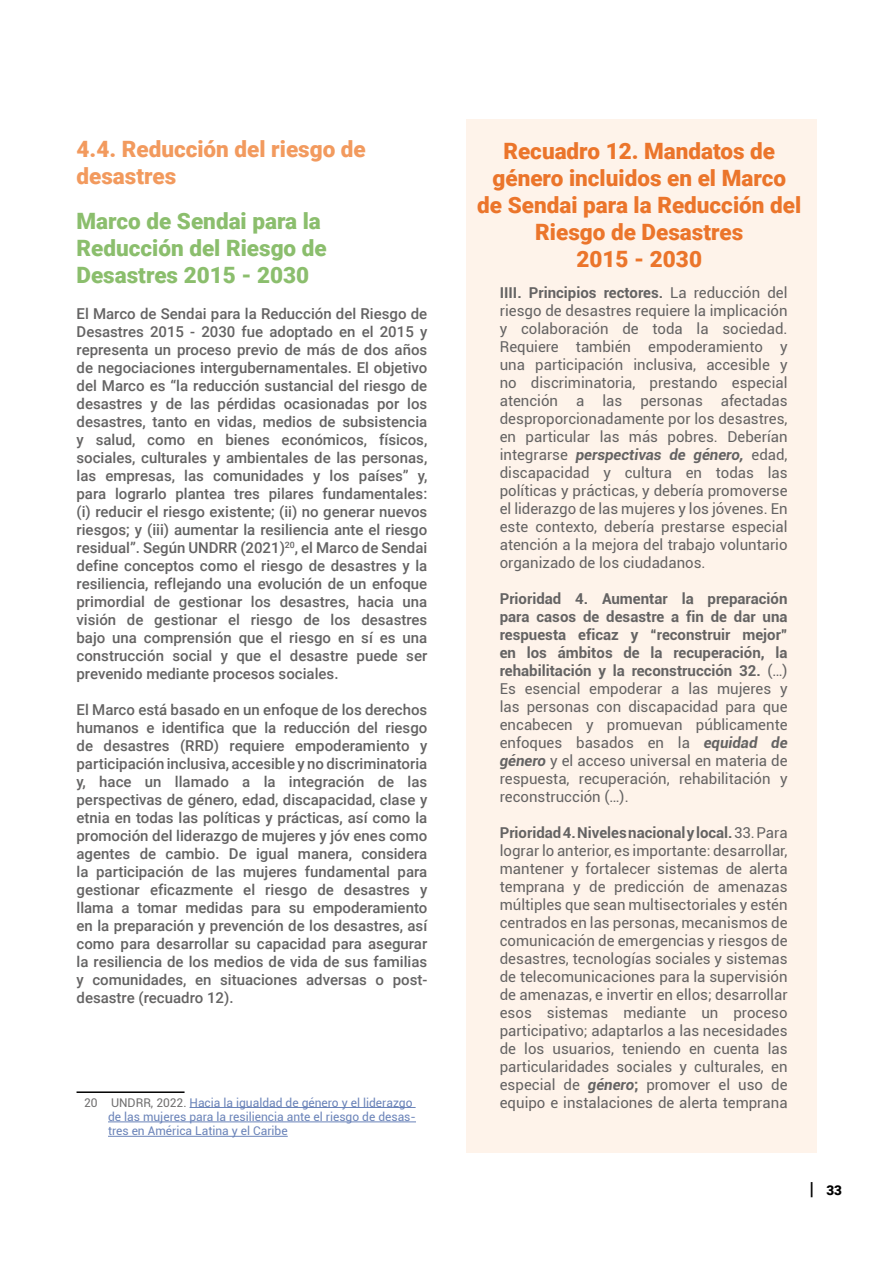
<style>
.page{position:relative;width:893px;height:1263px;background:#fff}
.page>*{position:absolute;margin:0;border:0;box-sizing:border-box;transform-origin:0 0}
.t1{font:900 22.5px/27px "Roboto";color:#eb752b;text-align:center}
.t2{font:900 22.5px/27px "Roboto";color:#8bbe6d}
.t3{font:900 22.5px/27px "Roboto";color:#f29a5e}
.t4{font:500 15px/18px "Roboto";color:#646363;text-align:justify}
.t5{font:15px/18px "Roboto";color:#646363;text-align:justify}
.t6{font:900 13.5px "Roboto";color:#000}
.t7{font:12px/14.4px "Roboto";color:#6b84b9}
.s1{color:#706f6f}
.s2{font-weight:700}
.s3{font-weight:700;font-style:italic}
.s4{font-size:18px}
</style>
<div class="page">
<hr style="left:77px;top:1091px;width:108px;height:2px;background:#000">
<hr style="left:190px;top:1107px;width:226px;height:1px;background:#6b84b9">
<hr style="left:108px;top:1121px;width:308px;height:1px;background:#6b84b9">
<hr style="left:108px;top:1136px;width:180px;height:1px;background:#6b84b9">
<div style="left:466px;top:119px;width:350px;height:1033px;background:#fef3ea"></div>
<h1 class="t3" style="left:77px;top:135px;width:291px">4.4. Reducción del riesgo de desastres</h1>
<h1 class="t2" style="left:77px;top:207px;width:252px">Marco de Sendai para la<br>Reducción del Riesgo de<br>Desastres 2015 - 2030</h1>
<p class="t4" style="left:77px;top:304px;width:352px">El Marco de Sendai para la Reducción del Riesgo de Desastres 2015 - 2030 fue adoptado en el 2015 y representa un proceso previo de más de dos años de negociaciones intergubernamentales. El objetivo del Marco es “la reducción sustancial del riesgo de desastres y de las pérdidas ocasionadas por los desastres, tanto en vidas, medios de subsistencia y salud, como en bienes económicos, físicos, sociales, culturales y ambientales de las personas, las empresas, las comunidades y los países” y, para lograrlo plantea tres pilares fundamentales: (i) reducir el riesgo existente; (ii) no generar nuevos riesgos; y (iii) aumentar la resiliencia ante el riesgo residual”. Según UNDRR (2021)<sup>20</sup>, el Marco de Sendai define conceptos como el riesgo de desastres y la resiliencia, reflejando una evolución de un enfoque primordial de gestionar los desastres, hacia una visión de gestionar el riesgo de los desastres bajo una comprensión que el riesgo en sí es una construcción social y que el desastre puede ser prevenido mediante procesos sociales.</p>
<p class="t4" style="left:77px;top:700px;width:352px">El Marco está basado en un enfoque de los derechos humanos e identifica que la reducción del riesgo de desastres (RRD) requiere empoderamiento y participación inclusiva, accesible y no discriminatoria y, hace un llamado a la integración de las perspectivas de género, edad, discapacidad, clase y etnia en todas las políticas y prácticas, así como la promoción del liderazgo de mujeres y jóv enes como agentes de cambio. De igual manera, considera la participación de las mujeres fundamental para gestionar eficazmente el riesgo de desastres y llama a tomar medidas para su empoderamiento en la preparación y prevención de los desastres, así como para desarrollar su capacidad para asegurar la resiliencia de los medios de vida de sus familias y comunidades, en situaciones adversas o post&shy;desastre (recuadro 12).</p>
<p class="t7" style="left:108px;top:1095px;width:309px;text-indent:-24px"><span class="s1">20 UNDRR, 2022.</span> Hacia la igualdad de género y el liderazgo de las mujeres para la resiliencia ante el riesgo de desas&shy;tres en América Latina y el Caribe</p>
<h1 class="t1" style="left:477px;top:137px;width:325px">Recuadro 12. Mandatos de género incluidos en el Marco de Sendai para la Reducción del<br>Riesgo de Desastres<br>2015 - 2030</h1>
<p class="t5" style="left:500px;top:283px;width:289px"><span class="s2">IIII. Principios rectores.</span> La reducción del riesgo de desastres requiere la implicación y colaboración de toda la sociedad.<br>Requiere también empoderamiento y una participación inclusiva, accesible y no discriminatoria, prestando especial atención a las personas afectadas desproporcionadamente por los desastres, en particular las más pobres. Deberían integrarse <span class="s3">perspectivas de género,</span> edad, discapacidad y cultura en todas las políticas y prácticas, y debería promoverse el liderazgo de las mujeres y los jóvenes. En este contexto, debería prestarse especial atención a la mejora del trabajo voluntario organizado de los ciudadanos.</p>
<p class="t5" style="left:500px;top:589px;width:289px"><span class="s2">Prioridad 4. Aumentar la preparación para casos de desastre a fin de dar una respuesta eficaz y “reconstruir mejor” en los ámbitos de la recuperación, la rehabilitación y la reconstrucción 32.</span> (…)<br>Es esencial empoderar a las mujeres y las personas con discapacidad para que encabecen y promuevan públicamente enfoques basados en la <span class="s3">equidad de género</span> y el acceso universal en materia de respuesta, recuperación, rehabilitación y reconstrucción (…).</p>
<p class="t5" style="left:500px;top:823px;width:289px"><span class="s2">Prioridad 4. Niveles nacional y local.</span> 33. Para lograr lo anterior, es importante: desarrollar, mantener y fortalecer sistemas de alerta temprana y de predicción de amenazas múltiples que sean multisectoriales y estén centrados en las personas, mecanismos de comunicación de emergencias y riesgos de desastres, tecnologías sociales y sistemas de telecomunicaciones para la supervisión de amenazas, e invertir en ellos; desarrollar esos sistemas mediante un proceso participativo; adaptarlos a las necesidades de los usuarios, teniendo en cuenta las particularidades sociales y culturales, en especial de <span class="s3">género</span><span class="s2">;</span> promover el uso de equipo e instalaciones de alerta temprana</p>
<p class="t6" style="left:809px;top:1180px;width:34px"><span class="s4">|</span> 33</p>
</div>
